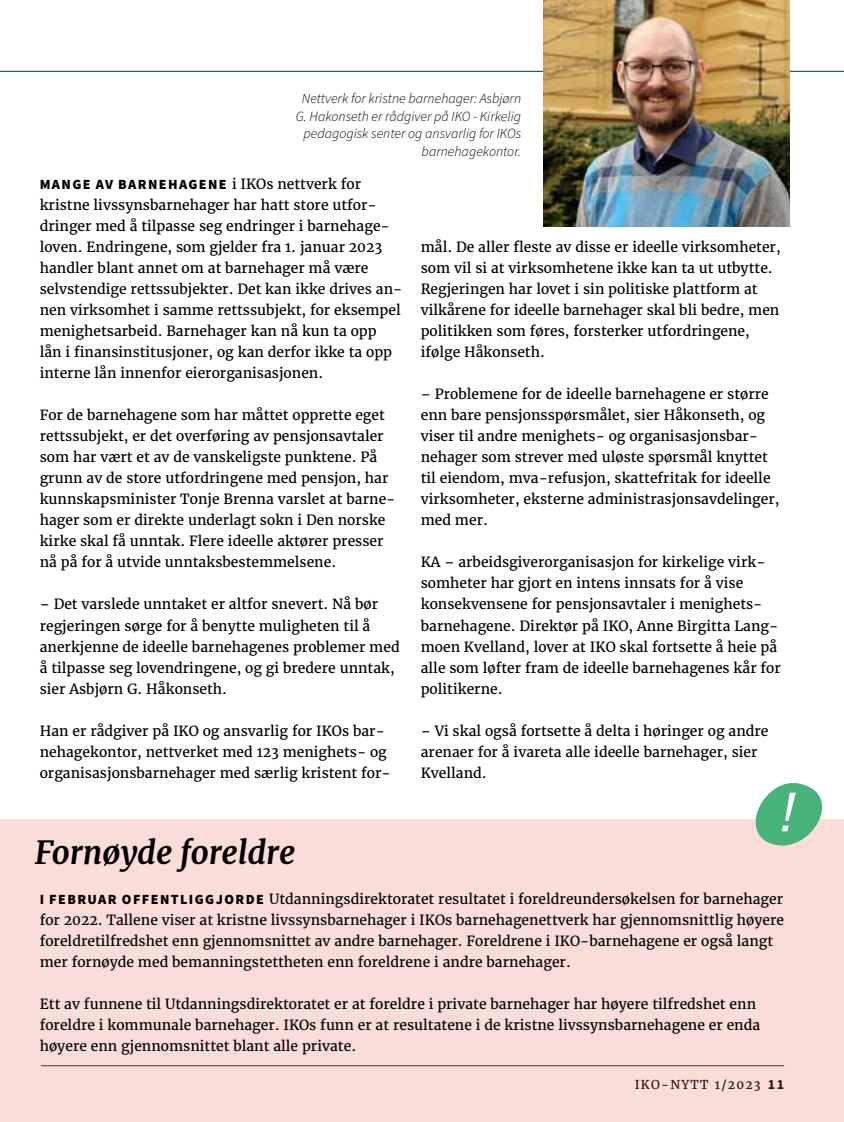
<style>
.page{position:relative;width:844px;height:1122px;background:#fff}
.page>*{position:absolute;margin:0;border:0;box-sizing:border-box;transform-origin:0 0}
.t1{font:italic 52.5px "League Gothic";color:#fff}
.t2{font:italic 700 31.5px "Merriweather";color:#000}
.t3{font:14px/21px "Merriweather";color:#000}
.t4{font:italic 300 14px/17.5px "Source Sans Pro";color:#000;text-align:right}
.t5{font:900 14px "Source Sans Pro";letter-spacing:.1em;color:#000}
.t6{font:12.25px "Merriweather";letter-spacing:.1em;color:#000}
.s1{font-family:"Merriweather";font-weight:400}
.s2{font-family:"Source Sans Pro";font-weight:900}
.s3{font-family:"Source Sans Pro";font-weight:700;font-size:14px}
</style>
<div class="page">
<hr style="left:0;top:71px;width:843px;height:1px;background:#003843">
<img style="left:543px;top:0;width:246px;height:226px">
<div style="left:0;top:819px;width:843px;height:302px;background:#faddd9"></div>
<svg style="left:755px;top:783px;width:68px;height:63px"></svg>
<p class="t4" style="left:296px;top:90px;width:227px">Nettverk for kristne barnehager: Asbjørn G. Hakonseth er rådgiver på IKO - Kirkelig pedagogisk senter og ansvarlig for IKOs barnehagekontor.</p>
<p class="t5" style="left:40px;top:175px;width:323px">MANGE AV BARNEHAGENE <span class="s1">i IKOs nettverk for</span></p>
<p class="t3" style="left:40px;top:195px;width:364px">kristne livssynsbarnehager har hatt store utfor&shy;dringer med å tilpasse seg endringer i barnehage&shy;loven. Endringene, som gjelder fra 1. januar 2023 handler blant annet om at barnehager må være selvstendige rettssubjekter. Det kan ikke drives an&shy;nen virksomhet i samme rettssubjekt, for eksempel menighetsarbeid. Barnehager kan nå kun ta opp<br>lån i finansinstitusjoner, og kan derfor ikke ta opp interne lån innenfor eierorganisasjonen.</p>
<p class="t3" style="left:40px;top:405px;width:357px">For de barnehagene som har måttet opprette eget rettssubjekt, er det overføring av pensjonsavtaler som har vært et av de vanskeligste punktene. På grunn av de store utfordringene med pensjon, har kunnskapsminister Tonje Brenna varslet at barne&shy;hager som er direkte underlagt sokn i Den norske kirke skal få unntak. Flere ideelle aktører presser nå på for å utvide unntaksbestemmelsene.</p>
<p class="t3" style="left:40px;top:594px;width:361px">– Det varslede unntaket er altfor snevert. Nå bør regjeringen sørge for å benytte muligheten til å anerkjenne de ideelle barnehagenes problemer med å tilpasse seg lovendringene, og gi bredere unntak, sier Asbjørn G. Håkonseth.</p>
<p class="t3" style="left:40px;top:720px;width:352px">Han er rådgiver på IKO og ansvarlig for IKOs bar&shy;nehagekontor, nettverket med 123 menighets- og organisasjonsbarnehager med særlig kristent for-</p>
<h2 class="t2" style="left:35px;top:832px;width:262px">Fornøyde foreldre</h2>
<p class="t3" style="left:420px;top:237px;width:361px">mål. De aller fleste av disse er ideelle virksomheter, som vil si at virksomhetene ikke kan ta ut utbytte.<br>Regjeringen har lovet i sin politiske plattform at vilkårene for ideelle barnehager skal bli bedre, men politikken som føres, forsterker utfordringene, ifølge Håkonseth.</p>
<p class="t3" style="left:420px;top:384px;width:360px">– Problemene for de ideelle barnehagene er større enn bare pensjonsspørsmålet, sier Håkonseth, og viser til andre menighets- og organisasjonsbar&shy;nehager som strever med uløste spørsmål knyttet til eiendom, mva-refusjon, skattefritak for ideelle virksomheter, eksterne administrasjonsavdelinger, med mer.</p>
<p class="t3" style="left:420px;top:552px;width:361px">KA – arbeidsgiverorganisasjon for kirkelige virk&shy;somheter har gjort en intens innsats for å vise konsekvensene for pensjonsavtaler i menighets&shy;barnehagene. Direktør på IKO, Anne Birgitta Lang&shy;moen Kvelland, lover at IKO skal fortsette å heie på alle som løfter fram de ideelle barnehagenes kår for politikerne.</p>
<p class="t3" style="left:420px;top:720px;width:349px">– Vi skal også fortsette å delta i høringer og andre arenaer for å ivareta alle ideelle barnehager, sier<br>Kvelland.</p>
<h1 class="t1" style="left:779px;top:781px;width:11px">!</h1>
<p class="t3" style="left:40px;top:888px;width:745px"><span class="s2">I FEBRUAR OFFENTLIGGJORDE</span> Utdanningsdirektoratet resultatet i foreldreundersøkelsen for barnehager for 2022. Tallene viser at kristne livssynsbarnehager i IKOs barnehagenettverk har gjennomsnittlig høyere foreldretilfredshet enn gjennomsnittet av andre barnehager. Foreldrene i IKO-barnehagene er også langt mer fornøyde med bemanningstettheten enn foreldrene i andre barnehager.</p>
<p class="t3" style="left:40px;top:993px;width:722px">Ett av funnene til Utdanningsdirektoratet er at foreldre i private barnehager har høyere tilfredshet enn foreldre i kommunale barnehager. IKOs funn er at resultatene i de kristne livssynsbarnehagene er enda høyere enn gjennomsnittet blant alle private.</p>
<p class="t6" style="left:634px;top:1076px;width:151px">IKO-NYTT 1/2023 <span class="s3">11</span></p>
</div>
